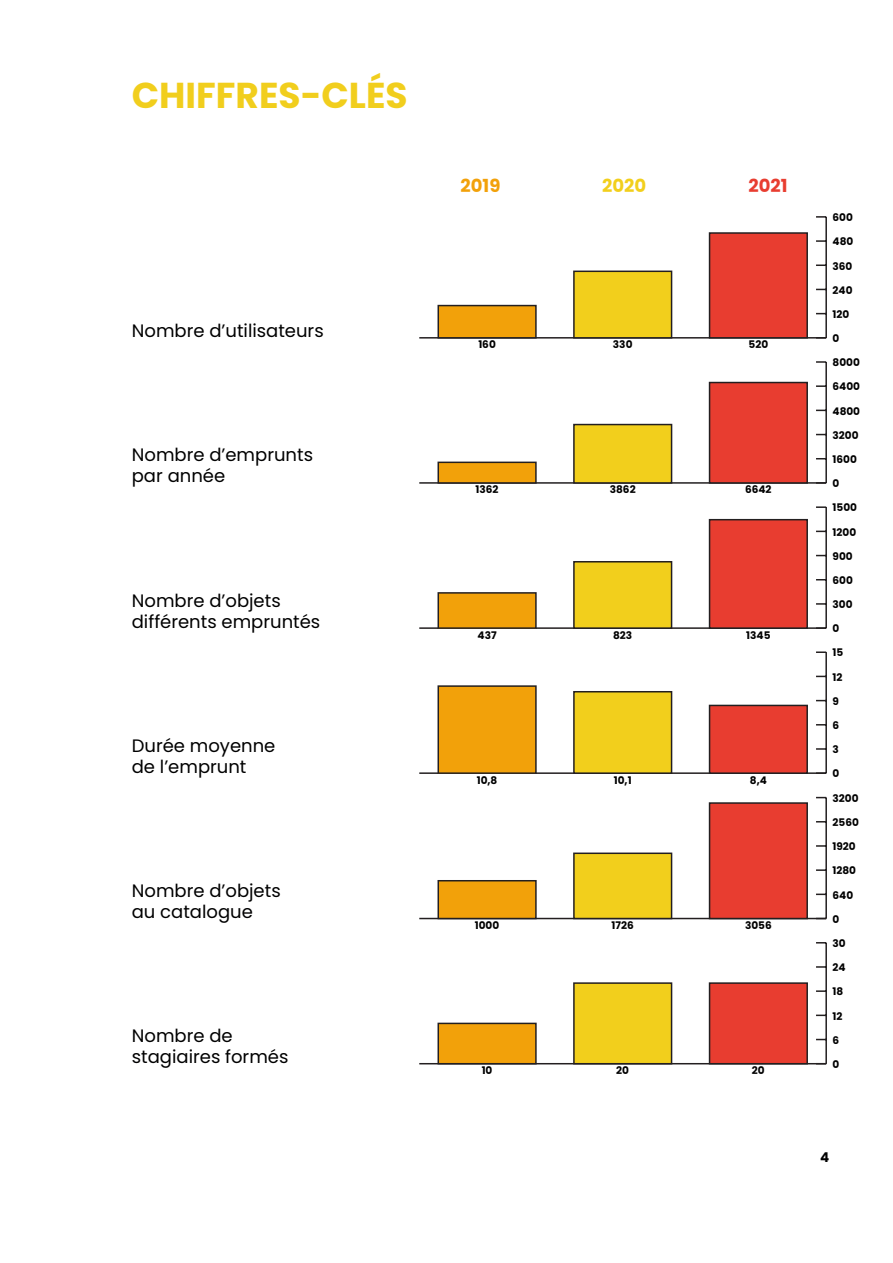
<style>
.page{position:relative;width:893px;height:1263px;background:#fff}
.page>*{position:absolute;margin:0;border:0;box-sizing:border-box;transform-origin:0 0}
.t1{font:700 36px "Poppins";color:#f1ce1d}
.t2{font:18px/21px "Poppins";color:#000001}
.t3{font:700 18px "Poppins";color:#f2a10a}
.t4{font:700 18px "Poppins";color:#f2cf1c}
.t5{font:700 18px "Poppins";color:#e83d30}
.t6{font:700 13.5px "Poppins";color:#000001}
.t7{font:700 10.5px "Poppins";color:#000}
</style>
<div class="page">
<hr style="left:419px;top:337px;width:407px;height:2px;background:#231f20">
<hr style="left:825px;top:217px;width:2px;height:121px;background:#231f20">
<svg style="left:816px;top:264px;width:9px;height:2px"></svg>
<svg style="left:816px;top:240px;width:9px;height:2px"></svg>
<svg style="left:816px;top:216px;width:10px;height:2px"></svg>
<div style="left:574px;top:271px;width:98px;height:67px;background:#f2cf1c"></div>
<div style="left:573px;top:271px;width:99px;height:68px;border:2px solid #231f20"></div>
<div style="left:438px;top:306px;width:98px;height:32px;background:#f2a10a"></div>
<div style="left:437px;top:305px;width:100px;height:34px;border:2px solid #231f20"></div>
<div style="left:709px;top:233px;width:98px;height:105px;background:#e83d30"></div>
<div style="left:709px;top:232px;width:99px;height:107px;border:2px solid #231f20"></div>
<hr style="left:419px;top:482px;width:407px;height:2px;background:#231f20">
<hr style="left:825px;top:362px;width:2px;height:121px;background:#231f20">
<svg style="left:816px;top:385px;width:9px;height:2px"></svg>
<svg style="left:816px;top:361px;width:10px;height:2px"></svg>
<div style="left:574px;top:424px;width:98px;height:59px;background:#f2cf1c"></div>
<div style="left:573px;top:424px;width:99px;height:60px;border:2px solid #231f20"></div>
<div style="left:438px;top:462px;width:98px;height:21px;background:#f2a10a"></div>
<div style="left:437px;top:462px;width:100px;height:22px;border:2px solid #231f20"></div>
<div style="left:709px;top:382px;width:98px;height:101px;background:#e83d30"></div>
<div style="left:709px;top:382px;width:99px;height:102px;border:2px solid #231f20"></div>
<hr style="left:419px;top:627px;width:407px;height:2px;background:#231f20">
<hr style="left:825px;top:507px;width:2px;height:121px;background:#231f20">
<svg style="left:816px;top:603px;width:9px;height:2px"></svg>
<svg style="left:816px;top:506px;width:10px;height:2px"></svg>
<div style="left:574px;top:562px;width:98px;height:66px;background:#f2cf1c"></div>
<div style="left:573px;top:561px;width:99px;height:68px;border:2px solid #231f20"></div>
<div style="left:438px;top:593px;width:98px;height:35px;background:#f2a10a"></div>
<div style="left:437px;top:592px;width:100px;height:37px;border:2px solid #231f20"></div>
<div style="left:709px;top:520px;width:98px;height:108px;background:#e83d30"></div>
<div style="left:709px;top:519px;width:99px;height:110px;border:2px solid #231f20"></div>
<hr style="left:419px;top:772px;width:407px;height:2px;background:#231f20">
<hr style="left:825px;top:652px;width:2px;height:121px;background:#231f20">
<svg style="left:816px;top:748px;width:9px;height:2px"></svg>
<svg style="left:816px;top:651px;width:10px;height:2px"></svg>
<div style="left:574px;top:692px;width:98px;height:81px;background:#f2cf1c"></div>
<div style="left:573px;top:691px;width:99px;height:83px;border:2px solid #231f20"></div>
<div style="left:438px;top:686px;width:98px;height:87px;background:#f2a10a"></div>
<div style="left:437px;top:685px;width:100px;height:89px;border:2px solid #231f20"></div>
<div style="left:709px;top:705px;width:98px;height:68px;background:#e83d30"></div>
<div style="left:709px;top:705px;width:99px;height:69px;border:2px solid #231f20"></div>
<hr style="left:419px;top:918px;width:407px;height:1px;background:#231f20">
<hr style="left:825px;top:797px;width:2px;height:121px;background:#231f20">
<svg style="left:816px;top:893px;width:10px;height:2px"></svg>
<svg style="left:816px;top:869px;width:9px;height:2px"></svg>
<svg style="left:816px;top:845px;width:9px;height:2px"></svg>
<div style="left:574px;top:853px;width:98px;height:65px;background:#f2cf1c"></div>
<div style="left:573px;top:852px;width:99px;height:67px;border:2px solid #231f20"></div>
<div style="left:438px;top:881px;width:98px;height:37px;background:#f2a10a"></div>
<div style="left:437px;top:880px;width:100px;height:39px;border:2px solid #231f20"></div>
<div style="left:709px;top:803px;width:98px;height:115px;background:#e83d30"></div>
<div style="left:709px;top:802px;width:99px;height:117px;border:2px solid #231f20"></div>
<hr style="left:419px;top:1063px;width:407px;height:1px;background:#231f20">
<hr style="left:825px;top:943px;width:2px;height:121px;background:#231f20">
<svg style="left:816px;top:1014px;width:10px;height:2px"></svg>
<svg style="left:816px;top:990px;width:9px;height:2px"></svg>
<svg style="left:816px;top:966px;width:9px;height:2px"></svg>
<div style="left:574px;top:983px;width:98px;height:81px;background:#f2cf1c"></div>
<div style="left:573px;top:982px;width:99px;height:82px;border:2px solid #231f20"></div>
<div style="left:438px;top:1023px;width:98px;height:41px;background:#f2a10a"></div>
<div style="left:437px;top:1023px;width:100px;height:41px;border:2px solid #231f20"></div>
<div style="left:709px;top:983px;width:98px;height:81px;background:#e83d30"></div>
<div style="left:709px;top:982px;width:99px;height:82px;border:2px solid #231f20"></div>
<h1 class="t1" style="left:132px;top:75px;width:277px">CHIFFRES-CLÉS</h1>
<h2 class="t2" style="left:132px;top:320px;width:193px">Nombre d’utilisateurs</h2>
<h2 class="t2" style="left:132px;top:445px;width:183px">Nombre d’emprunts par année</h2>
<h2 class="t2" style="left:132px;top:590px;width:190px">Nombre d’objets différents empruntés</h2>
<h2 class="t2" style="left:132px;top:735px;width:145px">Durée moyenne de l’emprunt</h2>
<h2 class="t2" style="left:132px;top:880px;width:150px">Nombre d’objets au catalogue</h2>
<h2 class="t2" style="left:132px;top:1025px;width:158px">Nombre de stagiaires formés</h2>
<h2 class="t3" style="left:461px;top:175px;width:41px">2019</h2>
<h2 class="t4" style="left:602px;top:175px;width:46px">2020</h2>
<h2 class="t5" style="left:748px;top:175px;width:41px">2021</h2>
<p class="t7" style="left:478px;top:338px;width:19px">160</p>
<p class="t7" style="left:613px;top:338px;width:21px">330</p>
<p class="t7" style="left:748px;top:338px;width:21px">520</p>
<p class="t7" style="left:476px;top:483px;width:24px">1362</p>
<p class="t7" style="left:610px;top:483px;width:27px">3862</p>
<p class="t7" style="left:745px;top:483px;width:28px">6642</p>
<p class="t7" style="left:478px;top:629px;width:21px">437</p>
<p class="t7" style="left:613px;top:629px;width:21px">823</p>
<p class="t7" style="left:746px;top:629px;width:26px">1345</p>
<p class="t7" style="left:477px;top:774px;width:22px">10,8</p>
<p class="t7" style="left:614px;top:774px;width:19px">10,1</p>
<p class="t7" style="left:750px;top:774px;width:18px">8,4</p>
<p class="t7" style="left:475px;top:919px;width:26px">1000</p>
<p class="t7" style="left:612px;top:919px;width:24px">1726</p>
<p class="t7" style="left:745px;top:919px;width:28px">3056</p>
<p class="t7" style="left:482px;top:1064px;width:12px">10</p>
<p class="t7" style="left:616px;top:1064px;width:14px">20</p>
<p class="t7" style="left:752px;top:1064px;width:14px">20</p>
<p class="t7" style="left:832px;top:211px;width:22px">600</p>
<p class="t7" style="left:832px;top:236px;width:22px">480</p>
<p class="t7" style="left:832px;top:260px;width:21px">360</p>
<p class="t7" style="left:832px;top:284px;width:21px">240</p>
<p class="t7" style="left:832px;top:308px;width:18px">120</p>
<p class="t7" style="left:832px;top:332px;width:8px">0</p>
<p class="t7" style="left:832px;top:356px;width:29px">8000</p>
<p class="t7" style="left:832px;top:381px;width:29px">6400</p>
<p class="t7" style="left:832px;top:405px;width:29px">4800</p>
<p class="t7" style="left:832px;top:429px;width:28px">3200</p>
<p class="t7" style="left:832px;top:453px;width:26px">1600</p>
<p class="t7" style="left:832px;top:477px;width:8px">0</p>
<p class="t7" style="left:832px;top:502px;width:26px">1500</p>
<p class="t7" style="left:832px;top:526px;width:25px">1200</p>
<p class="t7" style="left:832px;top:550px;width:22px">900</p>
<p class="t7" style="left:832px;top:574px;width:22px">600</p>
<p class="t7" style="left:832px;top:598px;width:22px">300</p>
<p class="t7" style="left:832px;top:623px;width:8px">0</p>
<p class="t7" style="left:832px;top:647px;width:12px">15</p>
<p class="t7" style="left:832px;top:671px;width:11px">12</p>
<p class="t7" style="left:832px;top:695px;width:8px">9</p>
<p class="t7" style="left:832px;top:719px;width:8px">6</p>
<p class="t7" style="left:832px;top:743px;width:8px">3</p>
<p class="t7" style="left:832px;top:768px;width:8px">0</p>
<p class="t7" style="left:832px;top:792px;width:28px">3200</p>
<p class="t7" style="left:832px;top:816px;width:28px">2560</p>
<p class="t7" style="left:832px;top:840px;width:25px">1920</p>
<p class="t7" style="left:832px;top:865px;width:25px">1280</p>
<p class="t7" style="left:832px;top:889px;width:22px">640</p>
<p class="t7" style="left:832px;top:913px;width:8px">0</p>
<p class="t7" style="left:832px;top:937px;width:15px">30</p>
<p class="t7" style="left:832px;top:961px;width:15px">24</p>
<p class="t7" style="left:832px;top:986px;width:12px">18</p>
<p class="t7" style="left:832px;top:1010px;width:11px">12</p>
<p class="t7" style="left:832px;top:1034px;width:8px">6</p>
<p class="t7" style="left:832px;top:1058px;width:8px">0</p>
<p class="t6" style="left:820px;top:1150px;width:11px">4</p>
</div>
